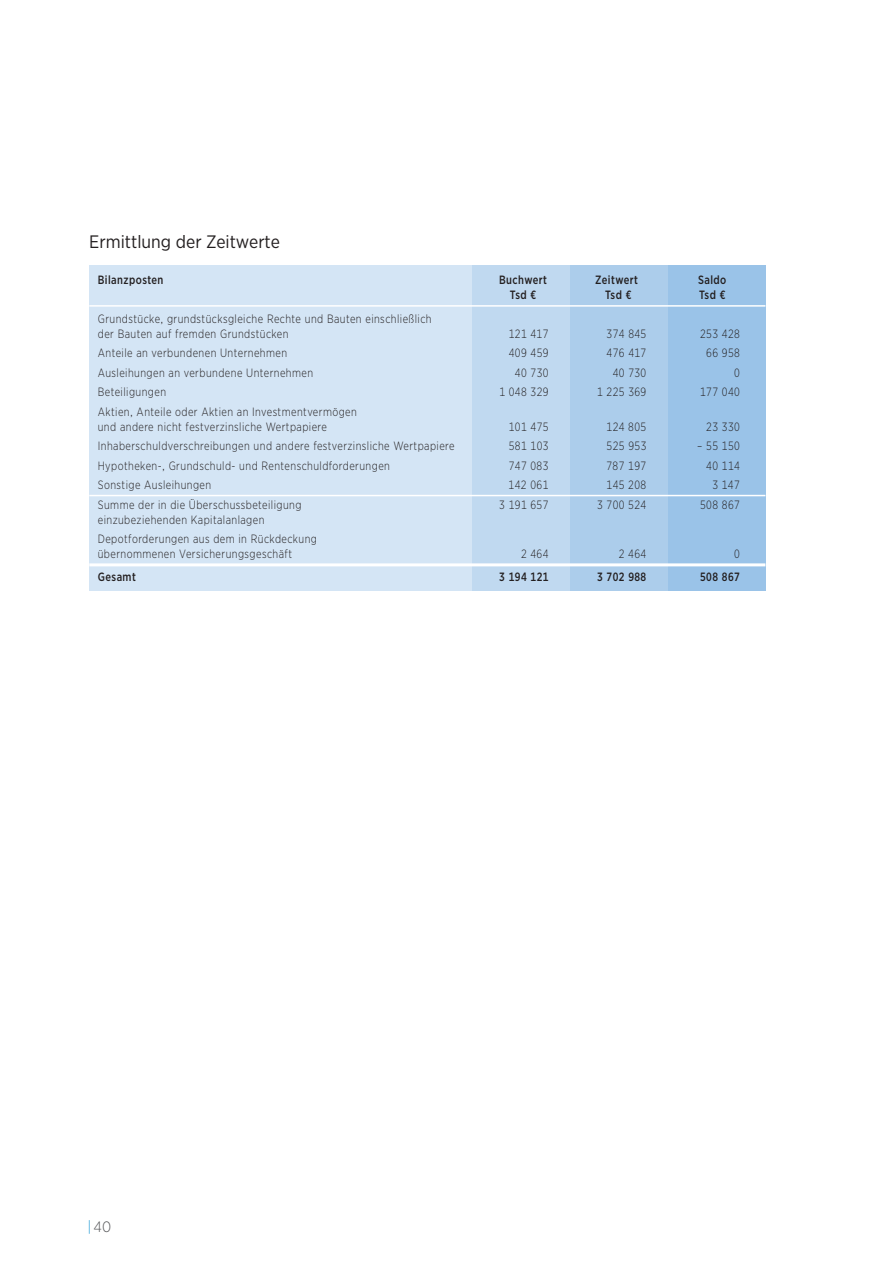
<style>
.page{position:relative;width:893px;height:1263px;background:#fff}
.page>*{position:absolute;margin:0;border:0;box-sizing:border-box;transform-origin:0 0}
.t1{font:18px "Gotham Narrow";color:#231f20}
.t2{font:300 15px "Gotham Narrow";color:#57585a}
.t3{font:300 12px/15px "Gotham Narrow";letter-spacing:.04em;color:#231f20;scale:.9 1}
.t4{font:500 12px "Gotham Narrow";letter-spacing:.04em;color:#231f20;scale:.9 1}
.s1{color:#1d99d6}
</style>
<div class="page">
<div style="left:472px;top:266px;width:98px;height:325px;background:#c0d9f0"></div>
<div style="left:570px;top:266px;width:98px;height:325px;background:#accdeb"></div>
<div style="left:668px;top:266px;width:97px;height:325px;background:#9ac3e8"></div>
<div style="left:89px;top:266px;width:383px;height:325px;background:#d4e5f5"></div>
<hr style="left:89px;top:305px;width:676px;height:2px;background:#fff">
<hr style="left:89px;top:495px;width:676px;height:1px;background:#fff">
<hr style="left:89px;top:563px;width:676px;height:3px;background:#fff">
<h1 class="t1" style="left:89px;top:235px;width:192px">Ermittlung der Zeitwerte</h1>
<p class="t4" style="left:98px;top:275px;width:75px">Bilanzposten</p>
<p class="t4" style="left:499px;top:275px;width:55px">Buchwert</p>
<p class="t4" style="left:595px;top:275px;width:49px">Zeitwert</p>
<p class="t4" style="left:698px;top:275px;width:33px">Saldo</p>
<p class="t4" style="left:510px;top:290px;width:31px">Tsd €</p>
<p class="t4" style="left:605px;top:290px;width:31px">Tsd €</p>
<p class="t4" style="left:699px;top:290px;width:31px">Tsd €</p>
<p class="t3" style="left:98px;top:312px;width:372px">Grundstücke, grundstücksgleiche Rechte und Bauten einschließlich der Bauten auf fremden Grundstücken</p>
<p class="t3" style="left:509px;top:327px;width:46px">121 417</p>
<p class="t3" style="left:607px;top:327px;width:46px">374 845</p>
<p class="t3" style="left:700px;top:327px;width:46px">253 428</p>
<p class="t3" style="left:98px;top:346px;width:212px">Anteile an verbundenen Unternehmen</p>
<p class="t3" style="left:509px;top:346px;width:46px">409 459</p>
<p class="t3" style="left:607px;top:346px;width:46px">476 417</p>
<p class="t3" style="left:706px;top:346px;width:39px">66 958</p>
<p class="t3" style="left:98px;top:366px;width:241px">Ausleihungen an verbundene Unternehmen</p>
<p class="t3" style="left:515px;top:366px;width:39px">40 730</p>
<p class="t3" style="left:613px;top:366px;width:39px">40 730</p>
<p class="t3" style="left:734px;top:366px;width:8px">0</p>
<p class="t3" style="left:98px;top:385px;width:77px">Beteiligungen</p>
<p class="t3" style="left:499px;top:385px;width:56px">1 048 329</p>
<p class="t3" style="left:597px;top:385px;width:56px">1 225 369</p>
<p class="t3" style="left:700px;top:385px;width:46px">177 040</p>
<p class="t3" style="left:98px;top:405px;width:289px">Aktien, Anteile oder Aktien an Investmentvermögen und andere nicht festverzinsliche Wertpapiere</p>
<p class="t3" style="left:509px;top:420px;width:46px">101 475</p>
<p class="t3" style="left:607px;top:420px;width:46px">124 805</p>
<p class="t3" style="left:706px;top:420px;width:39px">23 330</p>
<p class="t3" style="left:98px;top:439px;width:398px">Inhaberschuldverschreibungen und andere festverzinsliche Wertpapiere</p>
<p class="t3" style="left:509px;top:439px;width:46px">581 103</p>
<p class="t3" style="left:607px;top:439px;width:46px">525 953</p>
<p class="t3" style="left:697px;top:439px;width:49px">– 55 150</p>
<p class="t3" style="left:98px;top:459px;width:326px">Hypotheken-, Grundschuld- und Rentenschuldforderungen</p>
<p class="t3" style="left:509px;top:459px;width:46px">747 083</p>
<p class="t3" style="left:606px;top:459px;width:46px">787 197</p>
<p class="t3" style="left:706px;top:459px;width:39px">40 114</p>
<p class="t3" style="left:98px;top:478px;width:128px">Sonstige Ausleihungen</p>
<p class="t3" style="left:509px;top:478px;width:46px">142 061</p>
<p class="t3" style="left:606px;top:478px;width:46px">145 208</p>
<p class="t3" style="left:712px;top:478px;width:32px">3 147</p>
<p class="t3" style="left:98px;top:498px;width:228px">Summe der in die Überschussbeteiligung</p>
<p class="t3" style="left:499px;top:498px;width:56px">3 191 657</p>
<p class="t3" style="left:597px;top:498px;width:56px">3 700 524</p>
<p class="t3" style="left:700px;top:498px;width:46px">508 867</p>
<p class="t3" style="left:98px;top:511px;width:245px;line-height:19.5px">einzubeziehenden Kapitalanlagen<br>Depotforderungen aus dem in Rückdeckung</p>
<p class="t3" style="left:98px;top:547px;width:217px">übernommenen Versicherungsgeschäft</p>
<p class="t3" style="left:521px;top:547px;width:32px">2 464</p>
<p class="t3" style="left:619px;top:547px;width:32px">2 464</p>
<p class="t3" style="left:734px;top:547px;width:8px">0</p>
<p class="t4" style="left:98px;top:572px;width:44px">Gesamt</p>
<p class="t4" style="left:499px;top:572px;width:56px">3 194 121</p>
<p class="t4" style="left:597px;top:572px;width:56px">3 702 988</p>
<p class="t4" style="left:700px;top:572px;width:46px">508 867</p>
<p class="t2" style="left:88px;top:1222px;width:25px"><span class="s1">|</span>40</p>
</div>
